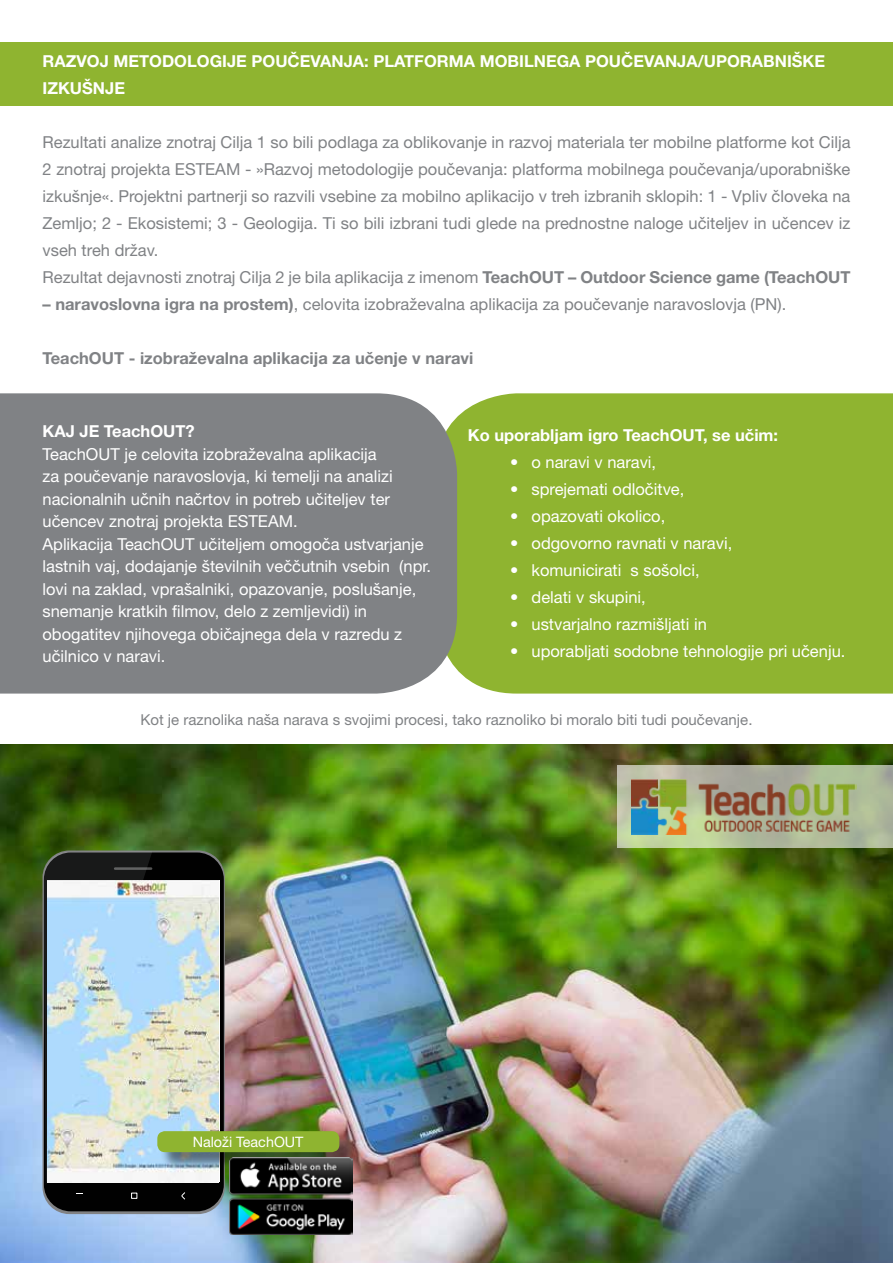
<style>
.page{position:relative;width:893px;height:1263px;background:#fff}
.page>*{position:absolute;margin:0;border:0;box-sizing:border-box;transform-origin:0 0}
.t1{font:16.5px/27px "Helvetica Neue LT Pro";color:#808285}
.t2{font:16.5px/22.5px "Helvetica Neue LT Pro";color:#fff}
.t3{font:700 16.5px/27px "Helvetica Neue LT Pro";color:#fff}
.t4{font:700 16.5px "Helvetica Neue LT Pro";color:#808285}
.t5{font:15px "Helvetica Neue LT Pro";color:#808285}
.t6{font:14.4px "Helvetica Neue LT Pro";color:#fff}
.s1{font-weight:700}
</style>
<div class="page">
<img style="left:0;top:744px;width:893px;height:519px">
<svg style="left:618px;top:765px;width:275px;height:83px;background:#b3bc9e"></svg>
<div style="left:44px;top:852px;width:180px;height:359px;background:#010101;border-radius:27px"></div>
<svg style="left:131px;top:1193px;width:6px;height:6px"></svg>
<svg style="left:181px;top:1192px;width:4px;height:8px"></svg>
<svg style="left:43px;top:851px;width:109px;height:334px;background:#303434"></svg>
<img style="left:48px;top:880px;width:171px;height:302px">
<div style="left:0;top:43px;width:893px;height:63px;background:#8fb430"></div>
<div style="left:457px;top:393px;width:436px;height:300px;background:#8fb430"></div>
<div style="left:0;top:393px;width:457px;height:300px;background:#808285"></div>
<div style="left:160px;top:1133px;width:198px;height:38px;background:#000;opacity:.5"></div>
<div style="left:157px;top:1131px;width:182px;height:21px;background:#8fb430;border-radius:8px"></div>
<img style="left:631px;top:779px;width:225px;height:56px">
<img style="left:230px;top:1158px;width:123px;height:76px">
<p class="t3" style="left:43px;top:47px;width:784px">RAZVOJ METODOLOGIJE POUČEVANJA: PLATFORMA MOBILNEGA POUČEVANJA/UPORABNIŠKE<br>IZKUŠNJE</p>
<p class="t1" style="left:43px;top:128px;width:809px">Rezultati analize znotraj Cilja 1 so bili podlaga za oblikovanje in razvoj materiala ter mobilne platforme kot Cilja 2 znotraj projekta ESTEAM - »Razvoj metodologije poučevanja: platforma mobilnega poučevanja/uporabniške izkušnje«. Projektni partnerji so razvili vsebine za mobilno aplikacijo v treh izbranih sklopih: 1 - Vpliv človeka na Zemljo; 2 - Ekosistemi; 3 - Geologija. Ti so bili izbrani tudi glede na prednostne naloge učiteljev in učencev iz vseh treh držav.<br>Rezultat dejavnosti znotraj Cilja 2 je bila aplikacija z imenom <span class="s1">TeachOUT – Outdoor Science game (TeachOUT</span></p>
<p class="t1" style="left:43px;top:290px;width:745px"><span class="s1">– naravoslovna igra na prostem)</span>, celovita izobraževalna aplikacija za poučevanje naravoslovja (PN).</p>
<p class="t4" style="left:43px;top:348px;width:432px">TeachOUT - izobraževalna aplikacija za učenje v naravi</p>
<p class="t3" style="left:43px;top:417px;width:154px">KAJ JE TeachOUT?</p>
<p class="t2" style="left:43px;top:442px;width:390px">TeachOUT je celovita izobraževalna aplikacija<br>za poučevanje naravoslovja, ki temelji na analizi nacionalnih učnih načrtov in potreb učiteljev ter učencev znotraj projekta ESTEAM.<br>Aplikacija TeachOUT učiteljem omogoča ustvarjanje lastnih vaj, dodajanje številnih veččutnih vsebin (npr. lovi na zaklad, vprašalniki, opazovanje, poslušanje, snemanje kratkih filmov, delo z zemljevidi) in obogatitev njihovega običajnega dela v razredu z učilnico v naravi.</p>
<p class="t3" style="left:468px;top:421px;width:312px">Ko uporabljam igro TeachOUT, se učim:</p>
<p class="t2" style="left:510px;top:451px;width:147px">• o naravi v naravi,</p>
<p class="t2" style="left:510px;top:478px;width:176px">• sprejemati odločitve,</p>
<p class="t2" style="left:510px;top:505px;width:157px">• opazovati okolico,</p>
<p class="t2" style="left:510px;top:532px;width:224px">• odgovorno ravnati v naravi,</p>
<p class="t2" style="left:510px;top:559px;width:191px">• komunicirati s sošolci,</p>
<p class="t2" style="left:510px;top:586px;width:137px">• delati v skupini,</p>
<p class="t2" style="left:510px;top:613px;width:198px">• ustvarjalno razmišljati in</p>
<p class="t2" style="left:510px;top:640px;width:337px">• uporabljati sodobne tehnologije pri učenju.</p>
<p class="t5" style="left:140px;top:710px;width:614px">Kot je raznolika naša narava s svojimi procesi, tako raznoliko bi moralo biti tudi poučevanje.</p>
<p class="t6" style="left:193px;top:1133px;width:112px">Naloži TeachOUT</p>
</div>
